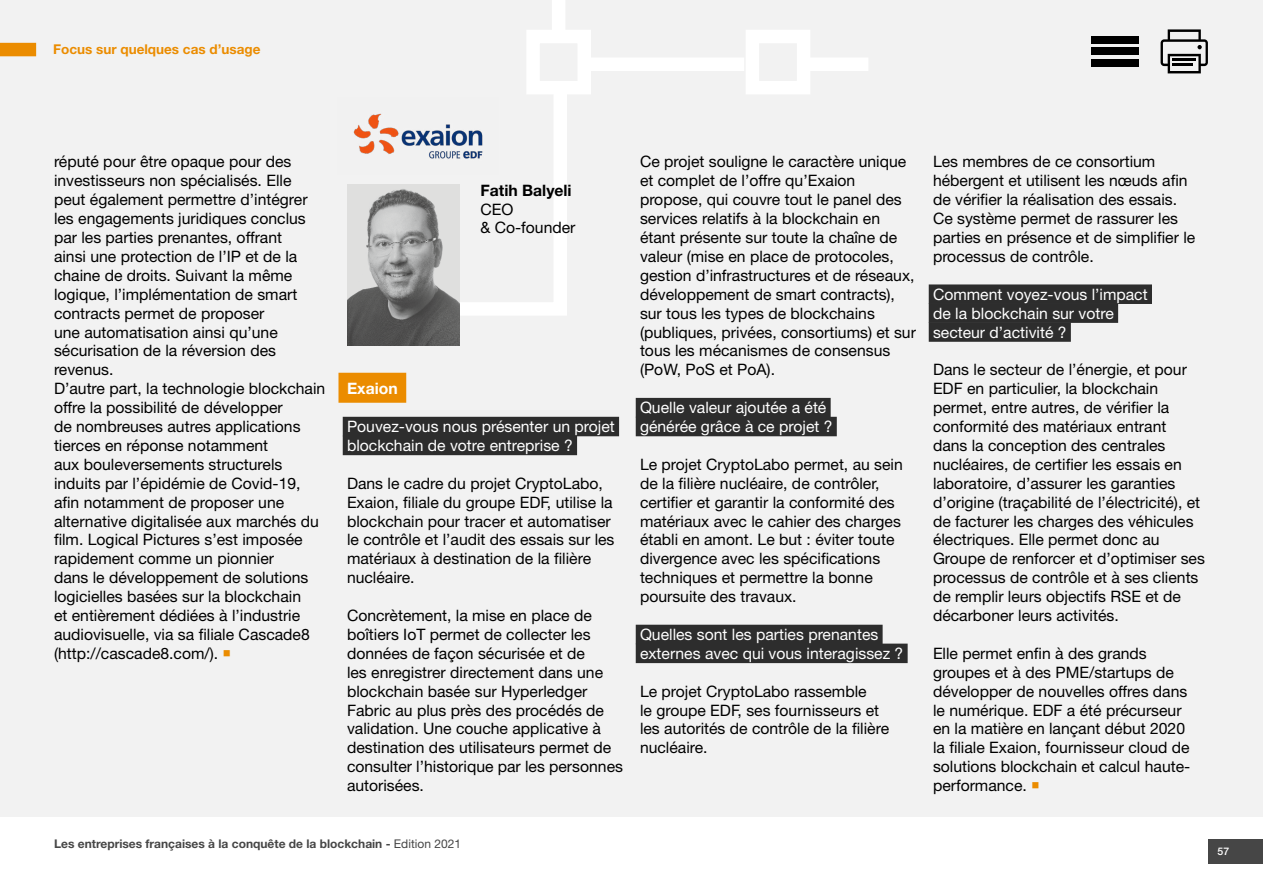
<style>
.page{position:relative;width:1263px;height:893px;background:#fff}
.page>*{position:absolute;margin:0;border:0;box-sizing:border-box;transform-origin:0 0}
.Texte_Courant{font:15.75px/18.9px "Helvetica Neue LT Std";color:#000}
.Intw_Filet{font:15.75px "Helvetica Neue LT Std";color:#fff}
.T02_Tangerine{font:700 15.75px "Helvetica Neue LT Std";color:#fff}
.t1{font:700 13.5px "Helvetica Neue LT Std";color:#eb8c00}
.t2{font:700 12px "Helvetica Neue LT Std";color:#464646}
.t3{font:500 10.5px "Helvetica Neue LT Std";color:#fff}
.s1{color:#eb8c00}
.s2{font-weight:700}
.s3{font-weight:400}
</style>
<div class="page">
<div style="left:0;top:0;width:1263px;height:816px;background:#f2f2f2"></div>
<div style="left:526px;top:30px;width:65px;height:64px;border:14px solid #fff"></div>
<div style="left:746px;top:30px;width:64px;height:64px;border:14px solid #fff"></div>
<div style="left:552px;top:0;width:13px;height:38px;background:#fff"></div>
<div style="left:588px;top:58px;width:156px;height:13px;background:#fff"></div>
<div style="left:804px;top:58px;width:64px;height:13px;background:#fff"></div>
<svg style="left:459px;top:75px;width:115px;height:247px"></svg>
<img style="left:347px;top:184px;width:112px;height:161px">
<div style="left:338px;top:373px;width:68px;height:30px;background:#eb8c00"></div>
<div style="left:343px;top:417px;width:276px;height:19px;background:#2d2d2d"></div>
<div style="left:343px;top:436px;width:234px;height:19px;background:#2d2d2d"></div>
<div style="left:636px;top:398px;width:195px;height:19px;background:#2d2d2d"></div>
<div style="left:636px;top:417px;width:201px;height:19px;background:#2d2d2d"></div>
<div style="left:636px;top:625px;width:247px;height:19px;background:#2d2d2d"></div>
<div style="left:636px;top:644px;width:272px;height:19px;background:#2d2d2d"></div>
<div style="left:929px;top:284px;width:223px;height:20px;background:#2d2d2d"></div>
<div style="left:929px;top:303px;width:189px;height:20px;background:#2d2d2d"></div>
<div style="left:929px;top:322px;width:142px;height:20px;background:#2d2d2d"></div>
<img style="left:353px;top:97px;width:145px;height:78px">
<div style="left:1091px;top:36px;width:47px;height:7px;background:#000"></div>
<div style="left:1091px;top:48px;width:47px;height:7px;background:#000"></div>
<div style="left:1091px;top:59px;width:47px;height:8px;background:#000"></div>
<svg style="left:1160px;top:29px;width:48px;height:44px"></svg>
<div style="left:1209px;top:839px;width:54px;height:24px;background:#464646"></div>
<div style="left:0;top:43px;width:36px;height:13px;background:#eb8c00"></div>
<p class="t1" style="left:53px;top:41px;width:209px">Focus sur quelques cas d’usage</p>
<p class="Texte_Courant" style="left:54px;top:152px;width:255px">réputé pour être opaque pour des investisseurs non spécialisés. Elle peut également permettre d’intégrer les engagements juridiques conclus par les parties prenantes, offrant ainsi une protection de l’IP et de la chaine de droits. Suivant la même logique, l’implémentation de smart contracts permet de proposer<br>une automatisation ainsi qu’une sécurisation de la réversion des revenus.</p>
<p class="Texte_Courant" style="left:54px;top:379px;width:273px">D’autre part, la technologie blockchain offre la possibilité de développer<br>de nombreuses autres applications tierces en réponse notamment<br>aux bouleversements structurels induits par l’épidémie de Covid-19, afin notamment de proposer une alternative digitalisée aux marchés du film. Logical Pictures s’est imposée rapidement comme un pionnier<br>dans le développement de solutions logicielles basées sur la blockchain<br>et entièrement dédiées à l’industrie audiovisuelle, via sa filiale Cascade8 (http://cascade8.com/). <span class="s1">○</span></p>
<p class="Texte_Courant" style="left:480px;top:180px;width:97px"><span class="s2">Fatih Balyeli<br></span>CEO<br>&amp; Co-founder</p>
<p class="T02_Tangerine" style="left:347px;top:379px;width:52px">Exaion</p>
<p class="Intw_Filet" style="left:347px;top:417px;width:269px">Pouvez-vous nous présenter un projet</p>
<p class="Intw_Filet" style="left:347px;top:436px;width:227px">blockchain de votre entreprise ?</p>
<p class="Texte_Courant" style="left:347px;top:473px;width:269px">Dans le cadre du projet CryptoLabo, Exaion, filiale du groupe EDF, utilise la blockchain pour tracer et automatiser le contrôle et l’audit des essais sur les matériaux à destination de la filière nucléaire.</p>
<p class="Texte_Courant" style="left:347px;top:606px;width:277px">Concrètement, la mise en place de boîtiers IoT permet de collecter les données de façon sécurisée et de<br>les enregistrer directement dans une blockchain basée sur Hyperledger Fabric au plus près des procédés de validation. Une couche applicative à destination des utilisateurs permet de consulter l’historique par les personnes autorisées.</p>
<p class="Texte_Courant" style="left:640px;top:152px;width:277px">Ce projet souligne le caractère unique et complet de l’offre qu’Exaion propose, qui couvre tout le panel des services relatifs à la blockchain en étant présente sur toute la chaîne de valeur (mise en place de protocoles, gestion d’infrastructures et de réseaux, développement de smart contracts), sur tous les types de blockchains (publiques, privées, consortiums) et sur tous les mécanismes de consensus (PoW, PoS et PoA).</p>
<p class="Intw_Filet" style="left:640px;top:398px;width:188px">Quelle valeur ajoutée a été</p>
<p class="Intw_Filet" style="left:640px;top:417px;width:194px">générée grâce à ce projet ?</p>
<p class="Texte_Courant" style="left:640px;top:455px;width:264px">Le projet CryptoLabo permet, au sein de la filière nucléaire, de contrôler, certifier et garantir la conformité des matériaux avec le cahier des charges établi en amont. Le but : éviter toute divergence avec les spécifications techniques et permettre la bonne poursuite des travaux.</p>
<p class="Intw_Filet" style="left:640px;top:625px;width:240px">Quelles sont les parties prenantes</p>
<p class="Intw_Filet" style="left:640px;top:644px;width:265px">externes avec qui vous interagissez ?</p>
<p class="Texte_Courant" style="left:640px;top:681px;width:251px">Le projet CryptoLabo rassemble<br>le groupe EDF, ses fournisseurs et les autorités de contrôle de la filière nucléaire.</p>
<p class="Texte_Courant" style="left:933px;top:152px;width:264px">Les membres de ce consortium hébergent et utilisent les nœuds afin de vérifier la réalisation des essais.<br>Ce système permet de rassurer les parties en présence et de simplifier le processus de contrôle.</p>
<p class="Intw_Filet" style="left:933px;top:285px;width:216px">Comment voyez-vous l’impact</p>
<p class="Intw_Filet" style="left:933px;top:304px;width:182px">de la blockchain sur votre</p>
<p class="Intw_Filet" style="left:933px;top:323px;width:135px">secteur d’activité ?</p>
<p class="Texte_Courant" style="left:933px;top:360px;width:273px">Dans le secteur de l’énergie, et pour EDF en particulier, la blockchain permet, entre autres, de vérifier la conformité des matériaux entrant<br>dans la conception des centrales nucléaires, de certifier les essais en laboratoire, d’assurer les garanties d’origine (traçabilité de l’électricité), et de facturer les charges des véhicules électriques. Elle permet donc au Groupe de renforcer et d’optimiser ses processus de contrôle et à ses clients de remplir leurs objectifs RSE et de décarboner leurs activités.</p>
<p class="Texte_Courant" style="left:933px;top:644px;width:259px">Elle permet enfin à des grands groupes et à des PME/startups de développer de nouvelles offres dans le numérique. EDF a été précurseur en la matière en lançant début 2020 la filiale Exaion, fournisseur cloud de solutions blockchain et calcul haute&shy;performance. <span class="s1">○</span></p>
<p class="t2" style="left:54px;top:836px;width:409px">Les entreprises françaises à la conquête de la blockchain - <span class="s3">Edition 2021</span></p>
<p class="t3" style="left:1217px;top:845px;width:13px">57</p>
</div>
